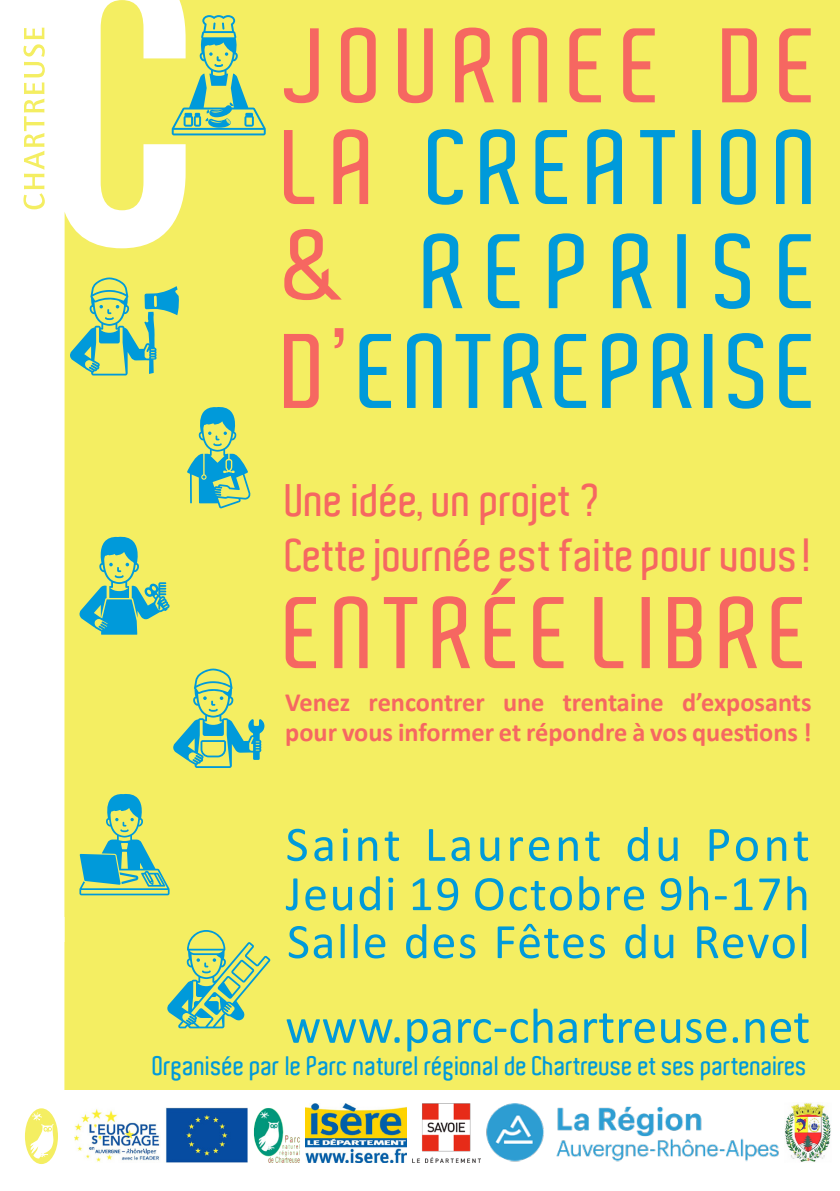
<style>
.page{position:relative;width:840px;height:1191px;background:#fff}
.page>*{position:absolute;margin:0;border:0;box-sizing:border-box;transform-origin:0 0}
.t1{font:600 102px "Aldo";letter-spacing:.06em;color:#009ada}
.t2{font:600 102px "Aldo";letter-spacing:.1em;color:#009ada}
.t3{font:600 102px "Aldo";letter-spacing:.12em;color:#f66761}
.t4{font:600 102px "Aldo";letter-spacing:.19em;color:#009ada}
.t5{font:600 98px "Aldo";letter-spacing:.09em;color:#f66761}
.t6{font:600 96.2px "Aldo";color:#f66761}
.t7{font:50.2px "Calibri";letter-spacing:.005em;color:#009ada}
.t8{font:50px "Calibri";letter-spacing:.03em;color:#009ada}
.t9{font:50px "Calibri";letter-spacing:.07em;color:#009ada}
.t10{font:600 44.4px "Aldo";color:#f66761}
.t11{font:700 26.4px/30.4px "Calibri";color:#f66761}
.t12{font:600 26px "Aldo";color:#009ada}
.s1{color:#f66761}
</style>
<div class="page">
<div style="left:0;top:0;width:839px;height:1191px;background:#f4ee62"></div>
<div style="left:62px;top:1090px;width:777px;height:101px;background:#fff"></div>
<svg style="left:185px;top:930px;width:85px;height:98px"></svg>
<svg style="left:185px;top:668px;width:79px;height:100px"></svg>
<svg style="left:185px;top:15px;width:80px;height:120px"></svg>
<svg style="left:187px;top:407px;width:63px;height:101px"></svg>
<svg style="left:0;top:0;width:185px;height:917px"></svg>
<svg style="left:26px;top:138px;width:7px;height:5px"></svg>
<svg style="left:26px;top:103px;width:7px;height:6px"></svg>
<svg style="left:27px;top:157px;width:9px;height:6px"></svg>
<svg style="left:0;top:917px;width:185px;height:274px;fill:#fff"></svg>
<svg style="left:30px;top:1112px;width:24px;height:46px"></svg>
<img style="left:784px;top:1102px;width:47px;height:60px">
<img style="left:305px;top:1103px;width:101px;height:59px">
<img style="left:486px;top:1103px;width:292px;height:59px">
<img style="left:412px;top:1103px;width:68px;height:59px">
<img style="left:75px;top:1107px;width:172px;height:55px">
<img style="left:253px;top:1108px;width:47px;height:54px">
<p class="t3" style="left:284px;top:9px;width:538px">JOURNEE DE</p>
<p class="t2" style="left:284px;top:111px;width:538px"><span class="s1">LA</span> CREATION</p>
<p class="t6" style="left:274px;top:211px;width:73px">&amp;</p>
<p class="t1" style="left:284px;top:314px;width:538px"><span class="s1">D’</span>ENTREPRISE</p>
<p class="t4" style="left:423px;top:215px;width:398px">REPRISE</p>
<p class="t10" style="left:285px;top:475px;width:317px">Une idée, un projet ?</p>
<p class="t10" style="left:285px;top:530px;width:527px">Cette journée est faite pour vous !</p>
<p class="t5" style="left:285px;top:578px;width:527px">ENTRÉE LIBRE</p>
<p class="t11" style="left:285px;top:686px;width:527px">Venez rencontrer une trentaine d’exposants pour vous informer et répondre à vos questions !</p>
<p class="t9" style="left:285px;top:809px;width:525px">Saint Laurent du Pont</p>
<p class="t8" style="left:285px;top:859px;width:525px">Jeudi 19 Octobre 9h-17h</p>
<p class="t8" style="left:287px;top:906px;width:524px">Salle des Fêtes du Revol</p>
<p class="t7" style="left:285px;top:991px;width:526px">www.parc-chartreuse.net</p>
<p class="t12" style="left:153px;top:1051px;width:656px">Organisée par le Parc naturel régional de Chartreuse et ses partenaires</p>
</div>
